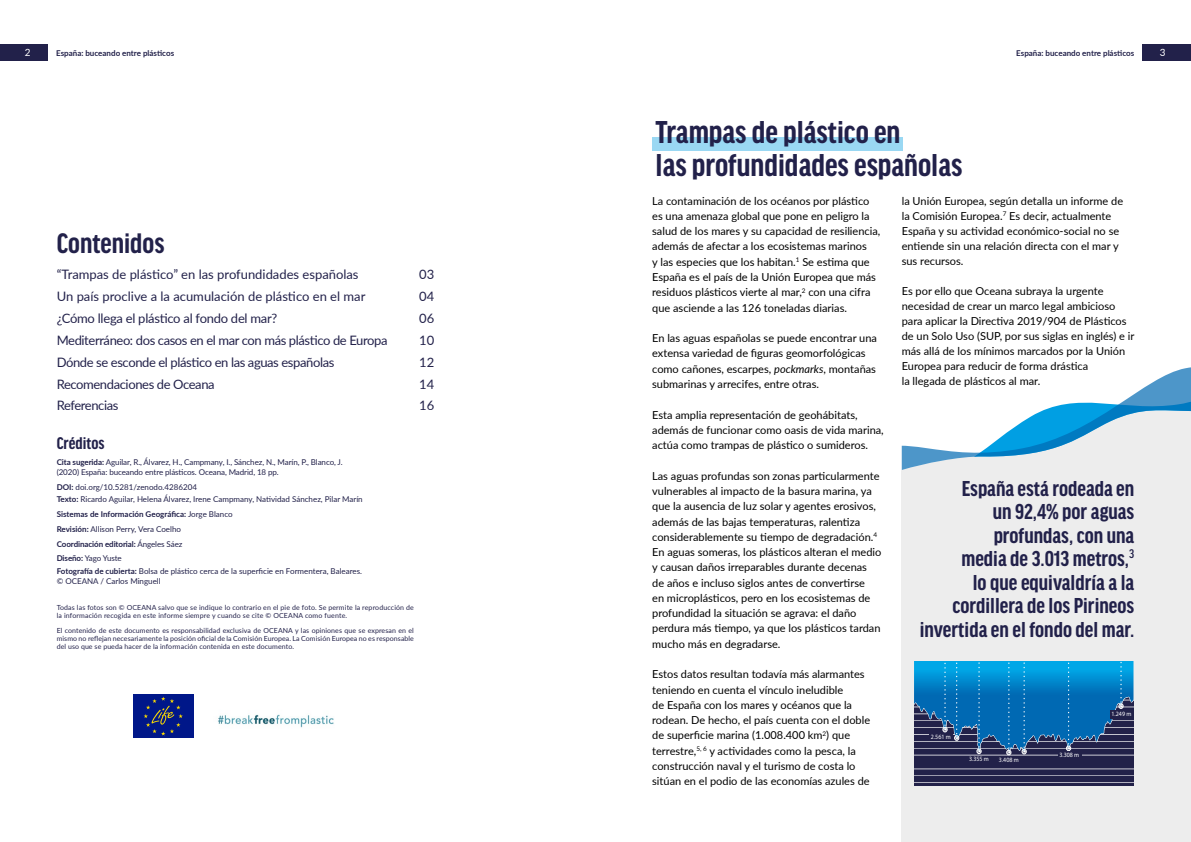
<style>
.page{position:relative;width:1191px;height:842px;background:#fff}
.page>*{position:absolute;margin:0;border:0;box-sizing:border-box;transform-origin:0 0}
.t1{font:700 condensed 33.6px/33.6px "Good Headline Pro";color:#22214a}
.t2{font:700 condensed 30px "Good Headline Pro";color:#22214a}
.t3{font:700 condensed 23px/23.5px "Good Headline Pro";color:#22214a;text-align:right}
.t4{font:700 condensed 18px "Good Headline Pro";color:#22214a}
.t5{font:13px/21.9px "Lato";letter-spacing:-.03em;color:#22214a}
.t6{font:13px "Lato";color:#22214a}
.t7{font:11px/15.3px "Lato";color:#000}
.t8{font:10px "Lato";color:#fff}
.t9{font:8px/10px "Lato";color:#22214a}
.t10{font:700 8px/14.8px "Lato";color:#22214a}
.t11{font:7px/8px "Lato";letter-spacing:.02em;color:#22214a}
.t12{font:6.5px "Myriad Pro";color:#fff;scale:.92 1}
.s1{font-weight:700}
.s2{font-weight:400}
.s3{font-style:italic}
</style>
<div class="page">
<div style="left:652px;top:138px;width:250px;height:13px;background:#9ad8f3"></div>
<div style="left:901px;top:470px;width:290px;height:372px;background:#ededed"></div>
<svg style="left:901px;top:367px;width:290px;height:103px"></svg>
<div style="left:133px;top:694px;width:60px;height:44px;background:#001789"></div>
<svg style="left:144px;top:696px;width:39px;height:39px"></svg>
<img style="left:218px;top:714px;width:116px;height:14px">
<svg style="left:914px;top:661px;width:219px;height:124px;background:#1a6198"></svg>
<div style="left:1058px;top:752px;width:23px;height:8px;background:#222149"></div>
<div style="left:996px;top:756px;width:23px;height:8px;background:#222149"></div>
<div style="left:967px;top:756px;width:23px;height:8px;background:#222149"></div>
<div style="left:929px;top:733px;width:23px;height:7px;background:#222149"></div>
<div style="left:1110px;top:711px;width:23px;height:8px;background:#222149"></div>
<div style="left:1142px;top:44px;width:49px;height:17px;background:#22214a"></div>
<div style="left:0;top:44px;width:48px;height:17px;background:#22214a"></div>
<p class="t8" style="left:25px;top:46px;width:7px">2</p>
<p class="t10" style="left:56px;top:46px;width:119px">España: buceando entre plásticos</p>
<p class="t10" style="left:1016px;top:46px;width:119px">España: buceando entre plásticos</p>
<p class="t8" style="left:1159px;top:46px;width:7px">3</p>
<h2 class="t2" style="left:57px;top:229px;width:109px">Contenidos</h2>
<p class="t6" style="left:57px;top:265px;width:303px">“Trampas de plástico” en las profundidades españolas</p>
<p class="t5" style="left:57px;top:307px;width:332px">¿Cómo llega el plástico al fondo del mar?<br>Mediterráneo: dos casos en el mar con más plástico de Europa Dónde se esconde el plástico en las aguas españolas Recomendaciones de Oceana<br>Referencias</p>
<p class="t6" style="left:57px;top:287px;width:310px">Un país proclive a la acumulación de plástico en el mar</p>
<h3 class="t4" style="left:57px;top:435px;width:49px">Créditos</h3>
<p class="t9" style="left:57px;top:457px;width:287px"><span class="s1">Cita sugerida:</span> Aguilar, R., Álvarez, H., Campmany, I., Sánchez, N., Marín, P., Blanco, J. (2020) España: buceando entre plásticos. Oceana, Madrid, 18 pp.</p>
<p class="t9" style="left:57px;top:481px;width:142px"><span class="s1">DOI:</span> doi.org/10.5281/zenodo.4286204</p>
<p class="t10" style="left:57px;top:506px;width:177px">Sistemas de Información Geográfica: <span class="s2">Jorge Blanco </span>Revisión: <span class="s2">Allison Perry, Vera Coelho<br></span>Coordinación editorial: <span class="s2">Ángeles Sáez<br></span>Diseño: <span class="s2">Yago Yuste</span></p>
<p class="t9" style="left:57px;top:494px;width:307px"><span class="s1">Texto:</span> Ricardo Aguilar, Helena Álvarez, Irene Campmany, Natividad Sánchez, Pilar Marín</p>
<p class="t5" style="left:419px;top:263px;width:17px">03</p>
<p class="t5" style="left:419px;top:307px;width:17px;text-align:justify">06<br>10<br>12<br>14<br>16</p>
<p class="t5" style="left:419px;top:285px;width:17px">04</p>
<p class="t9" style="left:57px;top:566px;width:307px"><span class="s1">Fotografía de cubierta:</span> Bolsa de plástico cerca de la superficie en Formentera, Baleares. © OCEANA / Carlos Minguell</p>
<p class="t11" style="left:57px;top:604px;width:359px">Todas las fotos son © OCEANA salvo que se indique lo contrario en el pie de foto. Se permite la reproducción de la información recogida en este informe siempre y cuando se cite © OCEANA como fuente.</p>
<p class="t11" style="left:57px;top:626px;width:359px;text-align:justify">El contenido de este documento es responsabilidad exclusiva de OCEANA y las opiniones que se expresan en el mismo no reflejan necesariamente la posición oficial de la Comisión Europea. La Comisión Europea no es responsable del uso que se pueda hacer de la información contenida en este documento.</p>
<h1 class="t1" style="left:655px;top:116px;width:308px">Trampas de plástico en<br>las profundidades españolas</h1>
<p class="t7" style="left:901px;top:193px;width:223px;line-height:15px">la Unión Europea, según detalla un informe de la Comisión Europea.<sup>7</sup> Es decir, actualmente España y su actividad económico-social no se entiende sin una relación directa con el mar y sus recursos.</p>
<p class="t7" style="left:901px;top:283px;width:234px;line-height:15px">Es por ello que Oceana subraya la urgente necesidad de crear un marco legal ambicioso para aplicar la Directiva 2019/904 de Plásticos de un Solo Uso (SUP, por sus siglas en inglés) e ir más allá de los mínimos marcados por la Unión Europea para reducir de forma drástica<br>la llegada de plásticos al mar.</p>
<p class="t7" style="left:652px;top:193px;width:230px">La contaminación de los océanos por plástico es una amenaza global que pone en peligro la salud de los mares y su capacidad de resiliencia, además de afectar a los ecosistemas marinos<br>y las especies que los habitan.<sup>1</sup> Se estima que España es el país de la Unión Europea que más residuos plásticos vierte al mar,<sup>2</sup> con una cifra que asciende a las 126 toneladas diarias.</p>
<p class="t7" style="left:652px;top:330px;width:226px">En las aguas españolas se puede encontrar una extensa variedad de figuras geomorfológicas como cañones, escarpes, <span class="s3">pockmarks</span>, montañas submarinas y arrecifes, entre otras.</p>
<p class="t7" style="left:652px;top:406px;width:233px">Esta amplia representación de geohábitats, además de funcionar como oasis de vida marina, actúa como trampas de plástico o sumideros.</p>
<p class="t7" style="left:652px;top:468px;width:231px">Las aguas profundas son zonas particularmente vulnerables al impacto de la basura marina, ya que la ausencia de luz solar y agentes erosivos, además de las bajas temperaturas, ralentiza considerablemente su tiempo de degradación.<sup>4<br></sup>En aguas someras, los plásticos alteran el medio y causan daños irreparables durante decenas de años e incluso siglos antes de convertirse<br>en microplásticos, pero en los ecosistemas de profundidad la situación se agrava: el daño perdura más tiempo, ya que los plásticos tardan mucho más en degradarse.</p>
<p class="t7" style="left:652px;top:666px;width:219px">Estos datos resultan todavía más alarmantes teniendo en cuenta el vínculo ineludible<br>de España con los mares y océanos que la rodean. De hecho, el país cuenta con el doble de superficie marina (1.008.400 km<sup>2</sup>) que terrestre,<sup>5,</sup> <sup>6</sup> y actividades como la pesca, la construcción naval y el turismo de costa lo sitúan en el podio de las economías azules de</p>
<h3 class="t3" style="left:919px;top:477px;width:216px">España está rodeada en<br>un 92,4% por aguas profundas, con una<br>media de 3.013 metros,<sup>3<br></sup>lo que equivaldría a la cordillera de los Pirineos invertida en el fondo del mar.</h3>
<p class="t12" style="left:1111px;top:710px;width:23px">1.249 m</p>
<p class="t12" style="left:931px;top:733px;width:23px">2.561 m</p>
<p class="t12" style="left:1059px;top:751px;width:23px">3.308 m</p>
<p class="t12" style="left:969px;top:755px;width:23px">3.355 m</p>
<p class="t12" style="left:999px;top:756px;width:23px">3.408 m</p>
</div>
